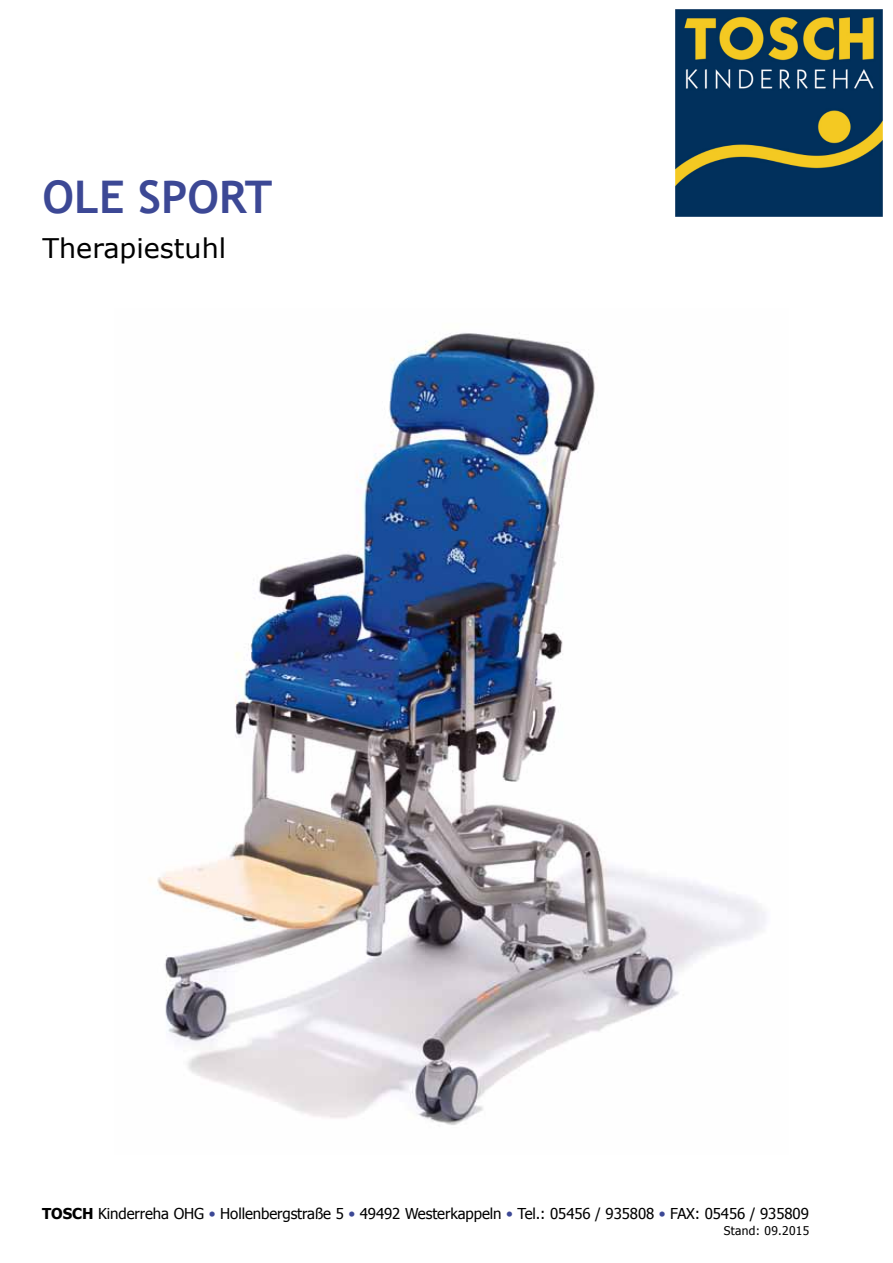
<style>
.page{position:relative;width:893px;height:1263px;background:#fff}
.page>*{position:absolute;margin:0;border:0;box-sizing:border-box;transform-origin:0 0}
.t1{font:700 45px "Trebuchet MS";color:#3c4895}
.t2{font:27px "Verdana";color:#000}
.t3{font:15px "Tahoma";letter-spacing:-.005em;color:#000}
.t4{font:12px "Tahoma";letter-spacing:.03em;color:#000}
.s1{font-weight:700}
.s2{color:#3c4895}
</style>
<div class="page">
<img style="left:149px;top:333px;width:617px;height:792px">
<img style="left:675px;top:9px;width:208px;height:208px">
<h1 class="t1" style="left:43px;top:169px;width:231px">OLE SPORT</h1>
<h2 class="t2" style="left:43px;top:230px;width:185px">Therapiestuhl</h2>
<p class="t3" style="left:42px;top:1204px;width:768px"><span class="s1">TOSCH</span> Kinderreha OHG <span class="s2">•</span> Hollenbergstraße 5 <span class="s2">•</span> 49492 Westerkappeln <span class="s2">•</span> Tel.: 05456 / 935808 <span class="s2">•</span> FAX: 05456 / 935809</p>
<p class="t4" style="left:724px;top:1222px;width:87px">Stand: 09.2015</p>
</div>
